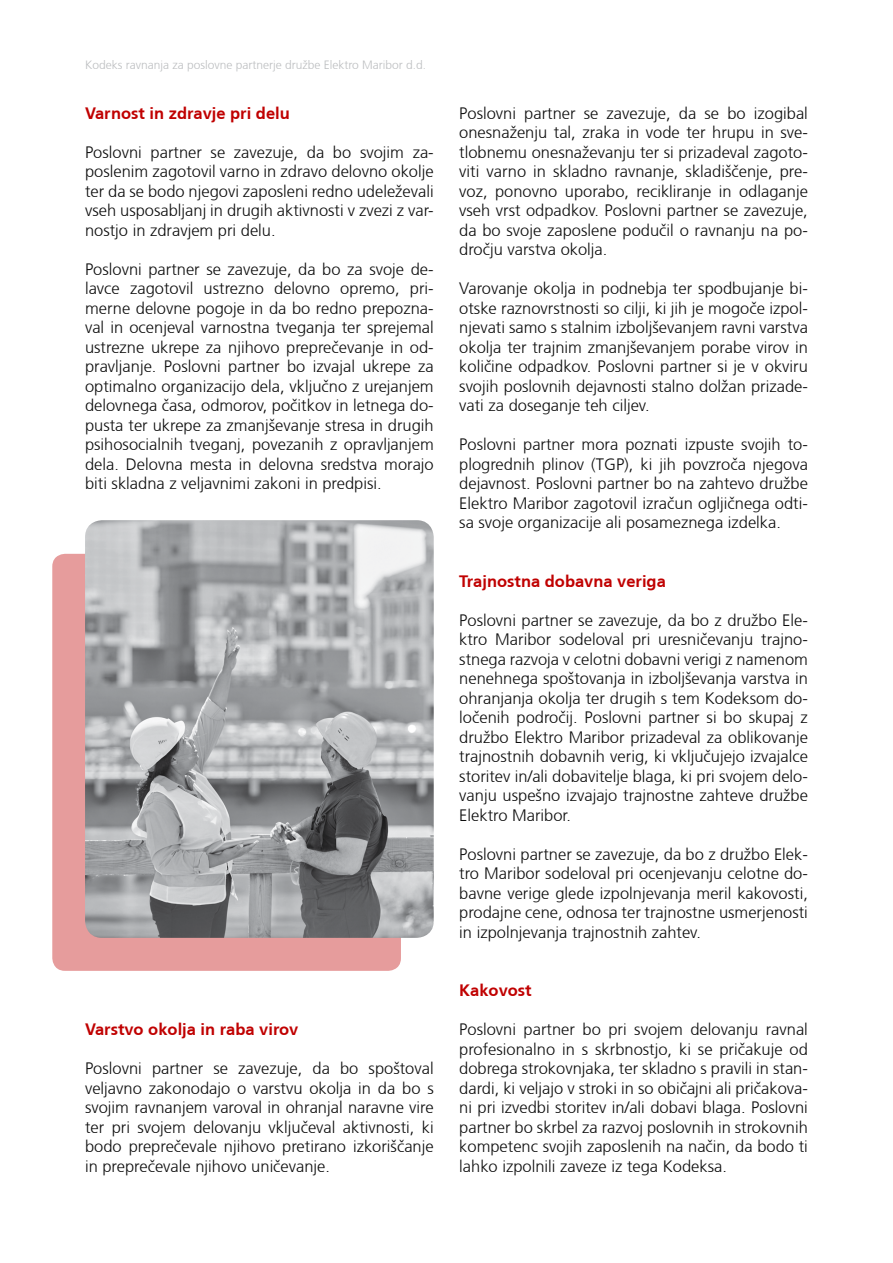
<style>
.page{position:relative;width:893px;height:1263px;background:#fff}
.page>*{position:absolute;margin:0;border:0;box-sizing:border-box;transform-origin:0 0}
.t1{font:300 16.5px/19.5px "Frutiger CE";color:#0d0d0d;text-align:justify}
.t2{font:700 16.5px "Frutiger CE";color:#c00000}
.t3{font:300 12px "Frutiger CE";color:#bcbec0}
</style>
<div class="page">
<div style="left:52px;top:554px;width:349px;height:417px;background:#e69c9c;border-radius:13px"></div>
<img style="left:85px;top:520px;width:349px;height:418px">
<p class="t3" style="left:85px;top:57px;width:343px">Kodeks ravnanja za poslovne partnerje družbe Elektro Maribor d.d.</p>
<p class="t2" style="left:85px;top:103px;width:206px">Varnost in zdravje pri delu</p>
<p class="t1" style="left:85px;top:142px;width:350px">Poslovni partner se zavezuje, da bo svojim za&shy;poslenim zagotovil varno in zdravo delovno okolje ter da se bodo njegovi zaposleni redno udeleževali vseh usposabljanj in drugih aktivnosti v zvezi z var&shy;nostjo in zdravjem pri delu.</p>
<p class="t1" style="left:85px;top:259px;width:350px">Poslovni partner se zavezuje, da bo za svoje de&shy;lavce zagotovil ustrezno delovno opremo, pri&shy;merne delovne pogoje in da bo redno prepozna&shy;val in ocenjeval varnostna tveganja ter sprejemal ustrezne ukrepe za njihovo preprečevanje in od&shy;pravljanje. Poslovni partner bo izvajal ukrepe za optimalno organizacijo dela, vključno z urejanjem delovnega časa, odmorov, počitkov in letnega do&shy;pusta ter ukrepe za zmanjševanje stresa in drugih psihosocialnih tveganj, povezanih z opravljanjem dela. Delovna mesta in delovna sredstva morajo biti skladna z veljavnimi zakoni in predpisi.</p>
<p class="t2" style="left:85px;top:1020px;width:215px">Varstvo okolja in raba virov</p>
<p class="t1" style="left:85px;top:1059px;width:350px">Poslovni partner se zavezuje, da bo spoštoval veljavno zakonodajo o varstvu okolja in da bo s svojim ravnanjem varoval in ohranjal naravne vire ter pri svojem delovanju vključeval aktivnosti, ki bodo preprečevale njihovo pretirano izkoriščanje in preprečevale njihovo uničevanje.</p>
<p class="t1" style="left:459px;top:103px;width:350px">Poslovni partner se zavezuje, da se bo izogibal onesnaženju tal, zraka in vode ter hrupu in sve&shy;tlobnemu onesnaževanju ter si prizadeval zagoto&shy;viti varno in skladno ravnanje, skladiščenje, pre&shy;voz, ponovno uporabo, recikliranje in odlaganje vseh vrst odpadkov. Poslovni partner se zavezuje, da bo svoje zaposlene podučil o ravnanju na po&shy;dročju varstva okolja.</p>
<p class="t1" style="left:459px;top:279px;width:350px">Varovanje okolja in podnebja ter spodbujanje bi&shy;otske raznovrstnosti so cilji, ki jih je mogoče izpol&shy;njevati samo s stalnim izboljševanjem ravni varstva okolja ter trajnim zmanjševanjem porabe virov in količine odpadkov. Poslovni partner si je v okviru svojih poslovnih dejavnosti stalno dolžan prizade&shy;vati za doseganje teh ciljev.</p>
<p class="t1" style="left:459px;top:435px;width:350px">Poslovni partner mora poznati izpuste svojih to&shy;plogrednih plinov (TGP), ki jih povzroča njegova dejavnost. Poslovni partner bo na zahtevo družbe Elektro Maribor zagotovil izračun ogljičnega odti&shy;sa svoje organizacije ali posameznega izdelka.</p>
<p class="t2" style="left:459px;top:571px;width:208px">Trajnostna dobavna veriga</p>
<p class="t1" style="left:459px;top:610px;width:350px">Poslovni partner se zavezuje, da bo z družbo Ele&shy;ktro Maribor sodeloval pri uresničevanju trajno&shy;stnega razvoja v celotni dobavni verigi z namenom nenehnega spoštovanja in izboljševanja varstva in ohranjanja okolja ter drugih s tem Kodeksom do&shy;ločenih področij. Poslovni partner si bo skupaj z družbo Elektro Maribor prizadeval za oblikovanje trajnostnih dobavnih verig, ki vključujejo izvajalce storitev in/ali dobavitelje blaga, ki pri svojem delo&shy;vanju uspešno izvajajo trajnostne zahteve družbe Elektro Maribor.</p>
<p class="t1" style="left:459px;top:844px;width:350px">Poslovni partner se zavezuje, da bo z družbo Elek&shy;tro Maribor sodeloval pri ocenjevanju celotne do&shy;bavne verige glede izpolnjevanja meril kakovosti, prodajne cene, odnosa ter trajnostne usmerjenosti in izpolnjevanja trajnostnih zahtev.</p>
<p class="t2" style="left:459px;top:980px;width:74px">Kakovost</p>
<p class="t1" style="left:459px;top:1019px;width:350px">Poslovni partner bo pri svojem delovanju ravnal profesionalno in s skrbnostjo, ki se pričakuje od dobrega strokovnjaka, ter skladno s pravili in stan&shy;dardi, ki veljajo v stroki in so običajni ali pričakova&shy;ni pri izvedbi storitev in/ali dobavi blaga. Poslovni partner bo skrbel za razvoj poslovnih in strokovnih kompetenc svojih zaposlenih na način, da bodo ti lahko izpolnili zaveze iz tega Kodeksa.</p>
</div>
